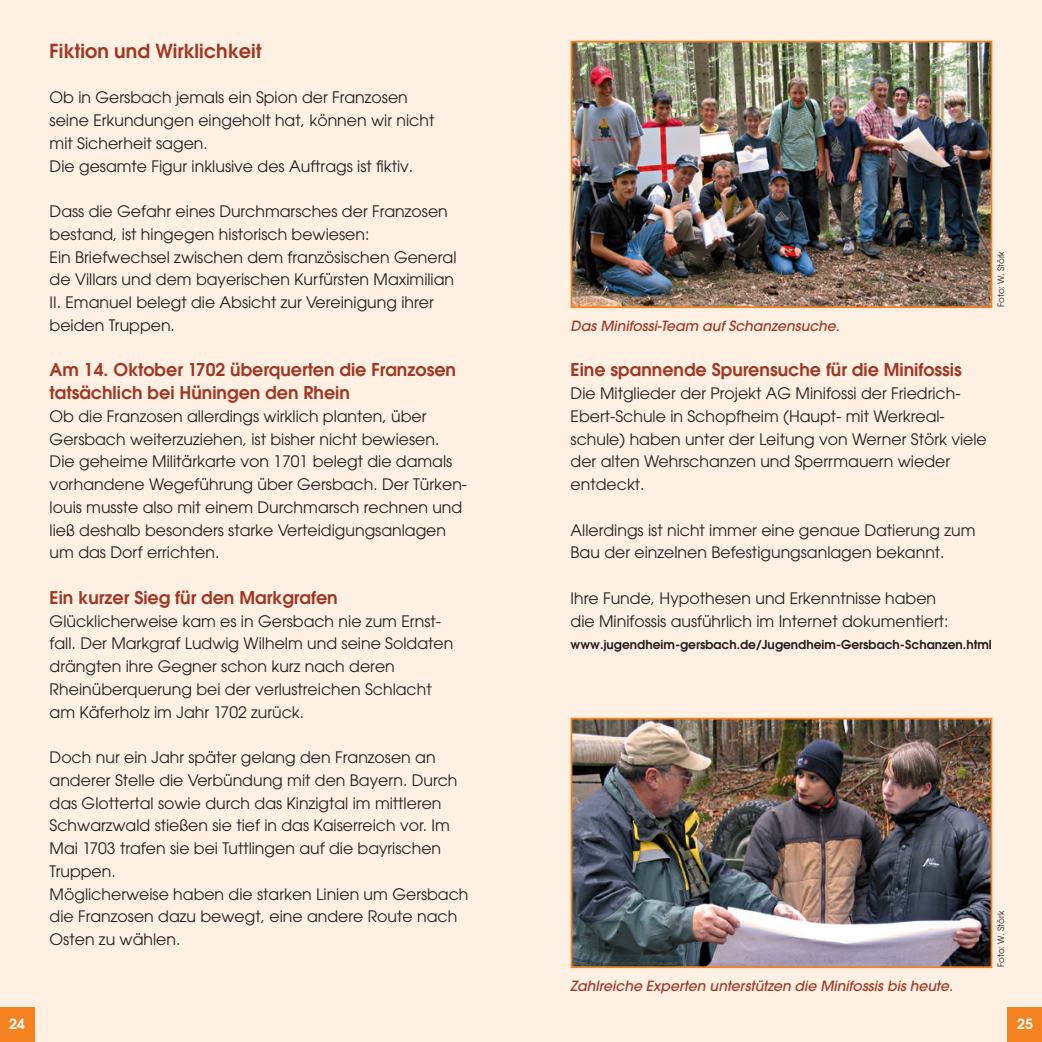
<style>
.page{position:relative;width:1042px;height:1042px;background:#fff}
.page>*{position:absolute;margin:0;border:0;box-sizing:border-box;transform-origin:0 0}
.t1{font:600 19.25px "Avant Garde";color:#a03725}
.t2{font:600 17.5px/22.8px "Avant Garde";color:#a03725}
.t3{font:15.75px/22.8px "Avant Garde";color:#231f20}
.t4{font:italic 500 14px "Avant Garde";color:#a03725}
.t5{font:600 14px "Avant Garde";color:#fff}
.t6{font:600 12.25px "Avant Garde";color:#231f20}
.t7{font:8.75px "Avant Garde";color:#231f20}
</style>
<div class="page">
<div style="left:0;top:0;width:521px;height:1042px;background:#fef0e2"></div>
<div style="left:521px;top:0;width:521px;height:1042px;background:#fef0e2"></div>
<div style="left:0;top:1007px;width:35px;height:35px;background:#f58220"></div>
<div style="left:1007px;top:1007px;width:35px;height:35px;background:#f58220"></div>
<img style="left:573px;top:44px;width:416px;height:261px">
<div style="left:570px;top:41px;width:422px;height:267px;border:2px solid #f58220"></div>
<img style="left:573px;top:721px;width:416px;height:244px">
<div style="left:570px;top:718px;width:422px;height:250px;border:2px solid #f58220"></div>
<p class="t1" style="left:50px;top:38px;width:214px">Fiktion und Wirklichkeit</p>
<p class="t3" style="left:50px;top:86px;width:386px">Ob in Gersbach jemals ein Spion der Franzosen seine Erkundungen eingeholt hat, können wir nicht mit Sicherheit sagen.<br>Die gesamte Figur inklusive des Auftrags ist fiktiv.</p>
<p class="t3" style="left:50px;top:200px;width:408px">Dass die Gefahr eines Durchmarsches der Franzosen bestand, ist hingegen historisch bewiesen:<br>Ein Briefwechsel zwischen dem französischen General de Villars und dem bayerischen Kurfürsten Maximilian II. Emanuel belegt die Absicht zur Vereinigung ihrer beiden Truppen.</p>
<p class="t2" style="left:50px;top:358px;width:408px">Am 14. Oktober 1702 überquerten die Franzosen tatsächlich bei Hüningen den Rhein</p>
<p class="t3" style="left:50px;top:405px;width:419px">Ob die Franzosen allerdings wirklich planten, über Gersbach weiterzuziehen, ist bisher nicht bewiesen.<br>Die geheime Militärkarte von 1701 belegt die damals vorhandene Wegeführung über Gersbach. Der Türken&shy;louis musste also mit einem Durchmarsch rechnen und ließ deshalb besonders starke Verteidigungsanlagen um das Dorf errichten.</p>
<p class="t2" style="left:50px;top:586px;width:290px">Ein kurzer Sieg für den Markgrafen</p>
<p class="t3" style="left:50px;top:609px;width:405px">Glücklicherweise kam es in Gersbach nie zum Ernst&shy;fall. Der Markgraf Ludwig Wilhelm und seine Soldaten drängten ihre Gegner schon kurz nach deren Rheinüberquerung bei der verlustreichen Schlacht am Käferholz im Jahr 1702 zurück.</p>
<p class="t3" style="left:50px;top:746px;width:420px">Doch nur ein Jahr später gelang den Franzosen an anderer Stelle die Verbündung mit den Bayern. Durch das Glottertal sowie durch das Kinzigtal im mittleren Schwarzwald stießen sie tief in das Kaiserreich vor. Im Mai 1703 trafen sie bei Tuttlingen auf die bayrischen Truppen.<br>Möglicherweise haben die starken Linien um Gersbach die Franzosen dazu bewegt, eine andere Route nach Osten zu wählen.</p>
<p class="t4" style="left:570px;top:317px;width:271px">Das Minifossi-Team auf Schanzensuche.</p>
<p class="t7" style="left:996px;top:307px;width:58px;rotate:-90deg">Foto: W. Störk</p>
<p class="t2" style="left:570px;top:358px;width:393px">Eine spannende Spurensuche für die Minifossis</p>
<p class="t3" style="left:570px;top:382px;width:418px">Die Mitglieder der Projekt AG Minifossi der Friedrich-Ebert-Schule in Schopfheim (Haupt- mit Werkreal&shy;schule) haben unter der Leitung von Werner Störk viele der alten Wehrschanzen und Sperrmauern wieder entdeckt.</p>
<p class="t3" style="left:570px;top:518px;width:406px">Allerdings ist nicht immer eine genaue Datierung zum<br>Bau der einzelnen Befestigungsanlagen bekannt.</p>
<p class="t3" style="left:570px;top:587px;width:379px">Ihre Funde, Hypothesen und Erkenntnisse haben die Minifossis ausführlich im Internet dokumentiert:</p>
<p class="t6" style="left:570px;top:637px;width:423px">www.jugendheim-gersbach.de/Jugendheim-Gersbach-Schanzen.html</p>
<p class="t4" style="left:570px;top:977px;width:384px">Zahlreiche Experten unterstützen die Minifossis bis heute.</p>
<p class="t7" style="left:996px;top:967px;width:58px;rotate:-90deg">Foto: W. Störk</p>
<p class="t5" style="left:9px;top:1014px;width:17px">24</p>
<p class="t5" style="left:1017px;top:1014px;width:17px">25</p>
</div>
